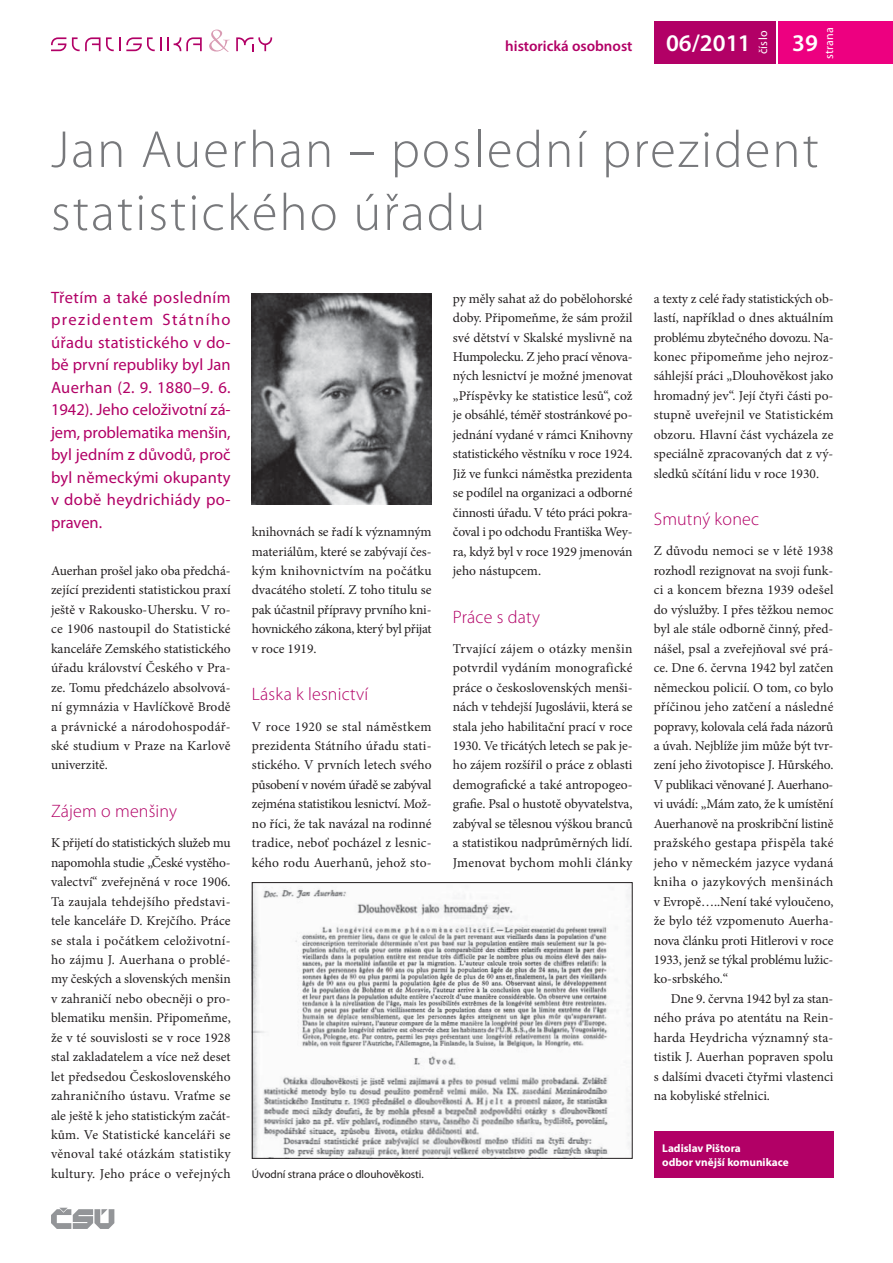
<style>
.page{position:relative;width:893px;height:1263px;background:#fff}
.page>*{position:absolute;margin:0;border:0;box-sizing:border-box;transform-origin:0 0}
.t1{font:300 52.5px/63px "Myriad Pro";letter-spacing:.04em;color:#77787b}
.t2{font:600 24px "Myriad Pro";color:#fff}
.t3{font:300 18px "Myriad Pro";letter-spacing:.01em;color:#b20066}
.t4{font:16.5px/22.5px "Myriad Pro";letter-spacing:.015em;color:#b20066;text-align:justify}
.t5{font:600 15px "Myriad Pro";color:#b20066}
.t6{font:13.5px/19.5px "Minion Pro";color:#231f20;text-align:justify}
.t7{font:12px "Myriad Pro";letter-spacing:.02em;color:#fff}
.t8{font:700 11.25px/14.2px "Myriad Pro";color:#fff}
.t9{font:11.25px "Myriad Pro";letter-spacing:-.005em;color:#231f20}
</style>
<div class="page">
<div style="left:779px;top:21px;width:114px;height:43px;background:#ed0080"></div>
<div style="left:654px;top:21px;width:122px;height:43px;background:#b20066"></div>
<svg style="left:51px;top:1208px;width:63px;height:21px"></svg>
<svg style="left:51px;top:37px;width:15px;height:14px"></svg>
<svg style="left:168px;top:37px;width:34px;height:14px"></svg>
<svg style="left:236px;top:37px;width:36px;height:14px"></svg>
<svg style="left:72px;top:37px;width:89px;height:14px"></svg>
<svg style="left:209px;top:30px;width:21px;height:22px"></svg>
<div style="left:654px;top:1131px;width:179px;height:47px;background:#b20066"></div>
<img style="left:252px;top:293px;width:180px;height:211px">
<img style="left:254px;top:884px;width:376px;height:273px">
<div style="left:252px;top:882px;width:380px;height:277px;border:1px solid #231f20"></div>
<h2 class="t2" style="left:666px;top:34px;width:86px">06/2011</h2>
<h2 class="t2" style="left:792px;top:34px;width:27px">39</h2>
<p class="t7" style="left:825px;top:59px;width:34px;rotate:-90deg">strana</p>
<p class="t5" style="left:505px;top:40px;width:129px">historická osobnost</p>
<p class="t7" style="left:759px;top:54px;width:25px;rotate:-90deg">číslo</p>
<h1 class="t1" style="left:51px;top:123px;width:769px">Jan Auerhan – poslední prezident statistického úřadu</h1>
<p class="t4" style="left:51px;top:288px;width:181px">Třetím a také posledním prezidentem Státního úřadu statistického v do&shy;bě první republiky byl Jan Auerhan (2. 9. 1880–9. 6.<br>1942). Jeho celoživotní zá&shy;jem, problematika menšin, byl jedním z důvodů, proč byl německými okupanty v době heydrichiády po&shy;praven.</p>
<p class="t6" style="left:51px;top:562px;width:181px">Auerhan prošel jako oba předchá&shy;zející prezidenti statistickou praxí ještě v Rakousko-Uhersku. V ro&shy;ce 1906 nastoupil do Statistické kanceláře Zemského statistického úřadu království Českého v Pra&shy;ze. Tomu předcházelo absolvová&shy;ní gymnázia v Havlíčkově Brodě a právnické a národohospodář&shy;ské studium v Praze na Karlově univerzitě.</p>
<h3 class="t3" style="left:51px;top:804px;width:128px">Zájem o menšiny</h3>
<p class="t6" style="left:51px;top:834px;width:181px">K přijetí do statistických služeb mu napomohla studie „České vystěho&shy;valectví“ zveřejněná v roce 1906.<br>Ta zaujala tehdejšího představi&shy;tele kanceláře D. Krejčího. Práce se stala i počátkem celoživotní&shy;ho zájmu J. Auerhana o problé&shy;my českých a slovenských menšin v zahraničí nebo obecněji o pro&shy;blematiku menšin. Připomeňme, že v té souvislosti se v roce 1928 stal zakladatelem a více než deset let předsedou Československého zahraničního ústavu. Vraťme se ale ještě k jeho statistickým začát&shy;kům. Ve Statistické kanceláři se věnoval také otázkám statistiky kultury. Jeho práce o veřejných</p>
<p class="t6" style="left:252px;top:523px;width:181px">knihovnách se řadí k významným materiálům, které se zabývají čes&shy;kým knihovnictvím na počátku dvacátého století. Z toho titulu se pak účastnil přípravy prvního kni&shy;hovnického zákona, který byl přijat v roce 1919.</p>
<h3 class="t3" style="left:252px;top:688px;width:118px">Láska k lesnictví</h3>
<p class="t6" style="left:252px;top:718px;width:181px">V roce 1920 se stal náměstkem prezidenta Státního úřadu stati&shy;stického. V prvních letech svého působení v novém úřadě se zabýval zejména statistikou lesnictví. Mož&shy;no říci, že tak navázal na rodinné tradice, neboť pocházel z lesnic&shy;kého rodu Auerhanů, jehož sto-</p>
<p class="t9" style="left:252px;top:1170px;width:173px">Úvodní strana práce o dlouhověkosti.</p>
<p class="t6" style="left:453px;top:290px;width:181px">py měly sahat až do pobělohorské doby. Připomeňme, že sám prožil své dětství v Skalské myslivně na Humpolecku. Z jeho prací věnova&shy;ných lesnictví je možné jmenovat „Příspěvky ke statistice lesů“, což je obsáhlé, téměř stostránkové po&shy;jednání vydané v rámci Knihovny statistického věstníku v roce 1924.<br>Již ve funkci náměstka prezidenta se podílel na organizaci a odborné činnosti úřadu. V této práci pokra&shy;čoval i po odchodu Františka Wey&shy;ra, když byl v roce 1929 jmenován jeho nástupcem.</p>
<h3 class="t3" style="left:453px;top:610px;width:89px">Práce s daty</h3>
<p class="t6" style="left:453px;top:640px;width:181px">Trvající zájem o otázky menšin potvrdil vydáním monografické práce o československých menši&shy;nách v tehdejší Jugoslávii, která se stala jeho habilitační prací v roce 1930. Ve třicátých letech se pak je&shy;ho zájem rozšířil o práce z oblasti demografické a také antropogeo&shy;grafie. Psal o hustotě obyvatelstva, zabýval se tělesnou výškou branců a statistikou nadprůměrných lidí.<br>Jmenovat bychom mohli články</p>
<p class="t6" style="left:654px;top:290px;width:181px">a texty z celé řady statistických ob&shy;lastí, například o dnes aktuálním problému zbytečného dovozu. Na&shy;konec připomeňme jeho nejroz&shy;sáhlejší práci „Dlouhověkost jako hromadný jev“. Její čtyři části po&shy;stupně uveřejnil ve Statistickém obzoru. Hlavní část vycházela ze speciálně zpracovaných dat z vý&shy;sledků sčítání lidu v roce 1930.</p>
<h3 class="t3" style="left:654px;top:512px;width:107px">Smutný konec</h3>
<p class="t6" style="left:654px;top:543px;width:181px">Z důvodu nemoci se v létě 1938 rozhodl rezignovat na svoji funk&shy;ci a koncem března 1939 odešel do výslužby. I přes těžkou nemoc byl ale stále odborně činný, před&shy;nášel, psal a zveřejňoval své prá&shy;ce. Dne 6. června 1942 byl zatčen německou policií. O tom, co bylo příčinou jeho zatčení a následné popravy, kolovala celá řada názorů a úvah. Nejblíže jim může být tvr&shy;zení jeho životopisce J. Hůrského.<br>V publikaci věnované J. Auerhano&shy;vi uvádí: „Mám zato, že k umístění Auerhanově na proskribční listině pražského gestapa přispěla také jeho v německém jazyce vydaná kniha o jazykových menšinách v Evropě…..Není také vyloučeno, že bylo též vzpomenuto Auerha&shy;nova článku proti Hitlerovi v roce 1933, jenž se týkal problému lužic&shy;ko-srbského.“</p>
<p class="t6" style="left:654px;top:990px;width:181px;text-indent:17px">Dne 9. června 1942 byl za stan&shy;ného práva po atentátu na Rein&shy;harda Heydricha významný sta&shy;tistik J. Auerhan popraven spolu s dalšími dvaceti čtyřmi vlastenci na kobyliské střelnici.</p>
<p class="t8" style="left:662px;top:1142px;width:128px">Ladislav Pištora<br>odbor vnější komunikace</p>
</div>
